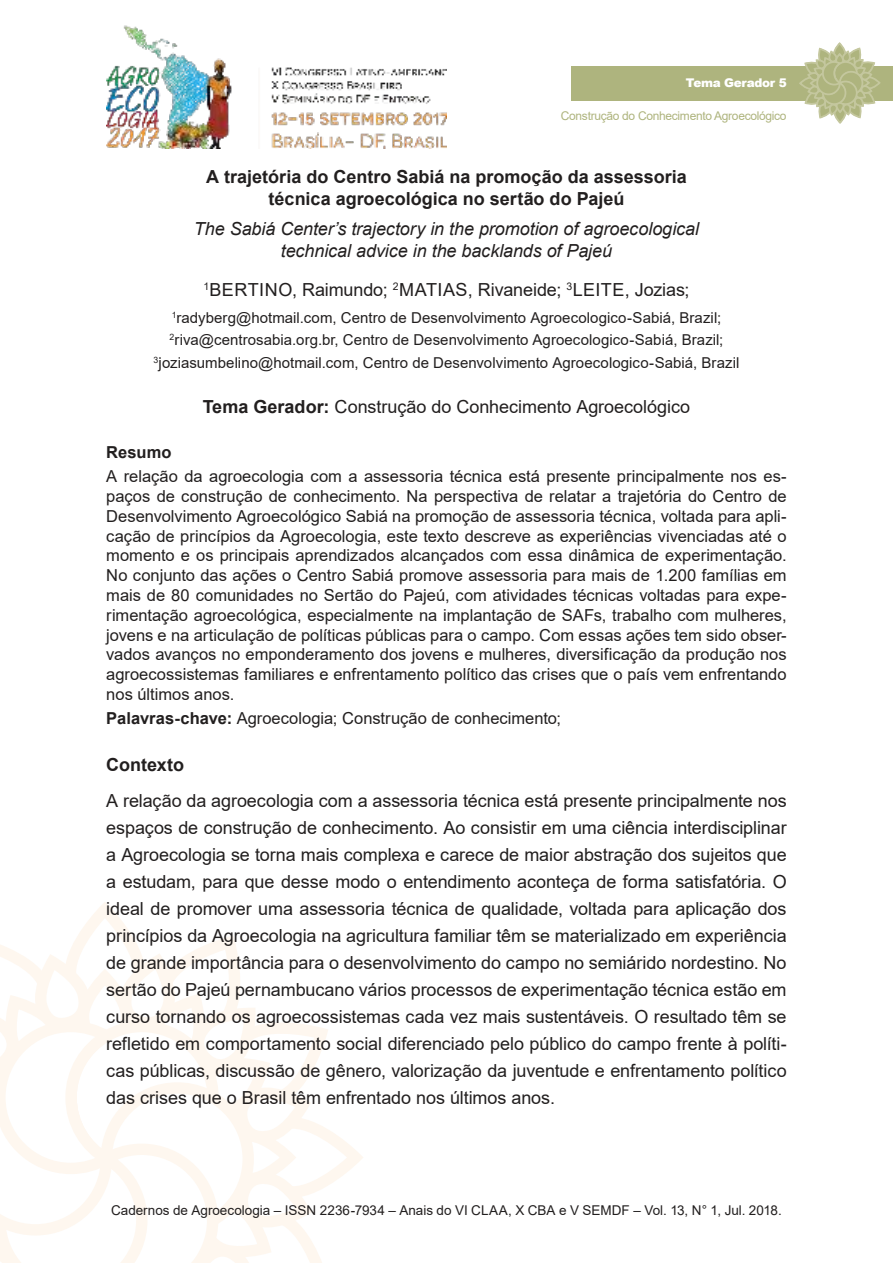
<style>
.page{position:relative;width:893px;height:1263px;background:#fff}
.page>*{position:absolute;margin:0;border:0;box-sizing:border-box;transform-origin:0 0}
.t1{font:18px/27px "Arial";letter-spacing:-.005em;color:#221f1f;text-align:justify}
.t2{font:italic 18px/21.6px "Arial";letter-spacing:-.005em;color:#221f1f;text-align:center}
.t3{font:700 18px/21.6px "Arial";color:#221f1f;text-align:center}
.t4{font:16.5px/19.8px "Arial";color:#221f1f;text-align:justify}
.t5{font:700 16.5px "Arial";letter-spacing:.005em;color:#221f1f}
.t6{font:15px/22.5px "Arial";letter-spacing:.005em;color:#221f1f;text-align:center}
.t7{font:13.5px "Arial";color:#221f1f}
.t8{font:12px "Arial";letter-spacing:-.025em;color:#aeb47e}
.t9{font:900 12px "Arial";letter-spacing:-.025em;color:#fff}
.s1{font-weight:700}
</style>
<div class="page">
<img style="left:106px;top:25px;width:340px;height:124px">
<svg style="left:0;top:910px;width:363px;height:353px"></svg>
<div style="left:571px;top:66px;width:322px;height:34px;background:#aeb47e"></div>
<svg style="left:798px;top:43px;width:83px;height:81px"></svg>
<p class="t9" style="left:686px;top:76px;width:102px">Tema Gerador 5</p>
<p class="t8" style="left:561px;top:112px;width:227px">Construção do Conhecimento Agroecológico</p>
<p class="t3" style="left:206px;top:168px;width:482px">A trajetória do Centro Sabiá na promoção da assessoria técnica agroecológica no sertão do Pajeú</p>
<p class="t2" style="left:194px;top:219px;width:507px">The Sabiá Center’s trajectory in the promotion of agroecological technical advice in the backlands of Pajeú</p>
<p class="t1" style="left:203px;top:278px;width:488px"><sup>1</sup>BERTINO, Raimundo; <sup>2</sup>MATIAS, Rivaneide; <sup>3</sup>LEITE, Jozias;</p>
<p class="t6" style="left:154px;top:308px;width:587px"><sup>1</sup>radyberg@hotmail.com, Centro de Desenvolvimento Agroecologico-Sabiá, Brazil;<br><sup>2</sup>riva@centrosabia.org.br, Centro de Desenvolvimento Agroecologico-Sabiá, Brazil;<br><sup>3</sup>joziasumbelino@hotmail.com, Centro de Desenvolvimento Agroecologico-Sabiá, Brazil</p>
<p class="t1" style="left:203px;top:395px;width:489px"><span class="s1">Tema Gerador:</span> Construção do Conhecimento Agroecológico</p>
<p class="t5" style="left:106px;top:446px;width:67px">Resumo</p>
<p class="t4" style="left:106px;top:468px;width:682px">A relação da agroecologia com a assessoria técnica está presente principalmente nos es&shy;paços de construção de conhecimento. Na perspectiva de relatar a trajetória do Centro de Desenvolvimento Agroecológico Sabiá na promoção de assessoria técnica, voltada para apli&shy;cação de princípios da Agroecologia, este texto descreve as experiências vivenciadas até o momento e os principais aprendizados alcançados com essa dinâmica de experimentação.<br>No conjunto das ações o Centro Sabiá promove assessoria para mais de 1.200 famílias em mais de 80 comunidades no Sertão do Pajeú, com atividades técnicas voltadas para expe&shy;rimentação agroecológica, especialmente na implantação de SAFs, trabalho com mulheres, jovens e na articulação de políticas públicas para o campo. Com essas ações tem sido obser&shy;vados avanços no emponderamento dos jovens e mulheres, diversificação da produção nos agroecossistemas familiares e enfrentamento político das crises que o país vem enfrentando nos últimos anos.</p>
<p class="t4" style="left:106px;top:710px;width:456px"><span class="s1">Palavras-chave:</span> Agroecologia; Construção de conhecimento;</p>
<p class="t3" style="left:106px;top:756px;width:79px">Contexto</p>
<p class="t1" style="left:106px;top:788px;width:682px">A relação da agroecologia com a assessoria técnica está presente principalmente nos espaços de construção de conhecimento. Ao consistir em uma ciência interdisciplinar a Agroecologia se torna mais complexa e carece de maior abstração dos sujeitos que a estudam, para que desse modo o entendimento aconteça de forma satisfatória. O ideal de promover uma assessoria técnica de qualidade, voltada para aplicação dos princípios da Agroecologia na agricultura familiar têm se materializado em experiência de grande importância para o desenvolvimento do campo no semiárido nordestino. No sertão do Pajeú pernambucano vários processos de experimentação técnica estão em curso tornando os agroecossistemas cada vez mais sustentáveis. O resultado têm se refletido em comportamento social diferenciado pelo público do campo frente à políti&shy;cas públicas, discussão de gênero, valorização da juventude e enfrentamento político das crises que o Brasil têm enfrentado nos últimos anos.</p>
<p class="t7" style="left:111px;top:1205px;width:672px">Cadernos de Agroecologia – ISSN 2236-7934 – Anais do VI CLAA, X CBA e V SEMDF – Vol. 13, N° 1, Jul. 2018.</p>
</div>
